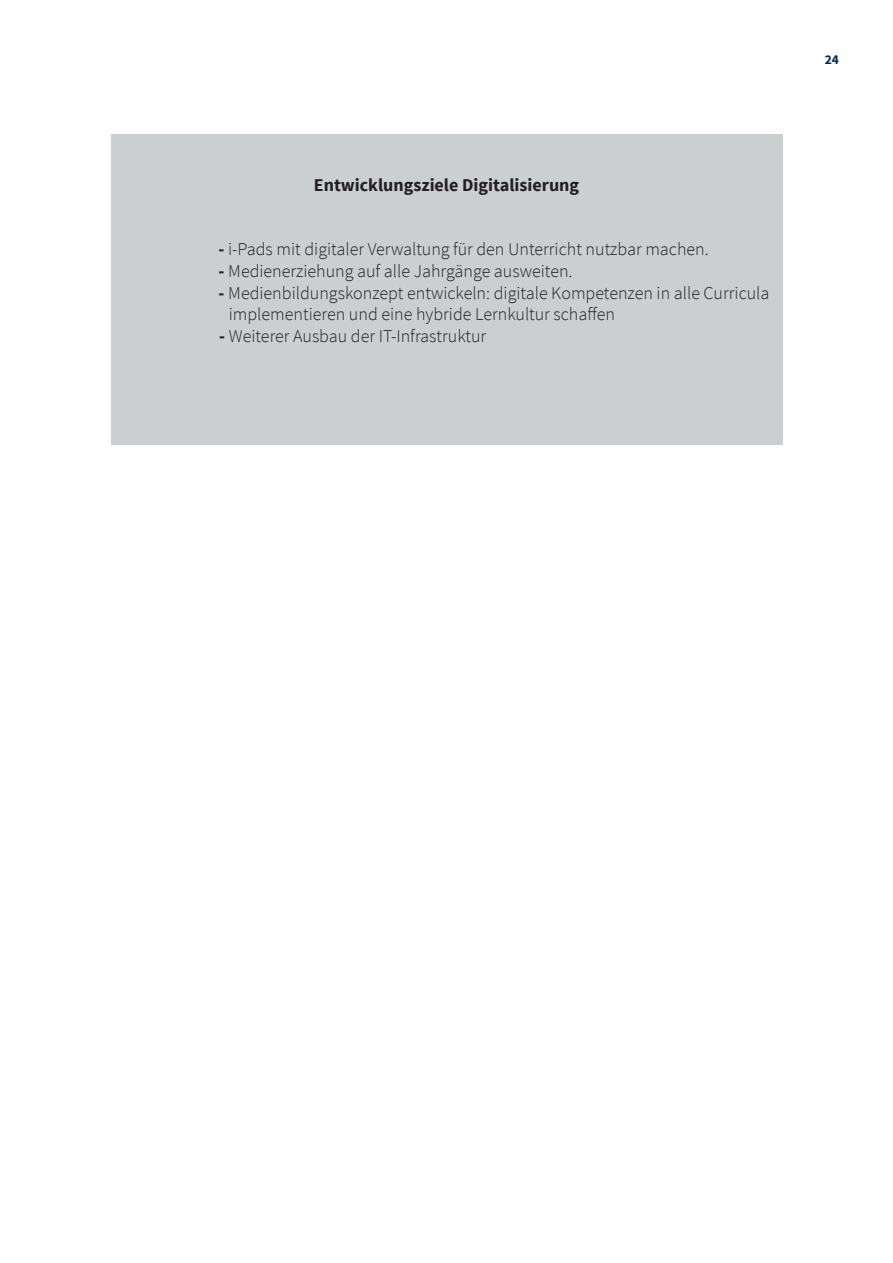
<style>
.page{position:relative;width:893px;height:1263px;background:#fff}
.page>*{position:absolute;margin:0;border:0;box-sizing:border-box;transform-origin:0 0}
.t1{font:300 18px "Source Sans Pro";color:#231f20}
.t2{font:700 18px "Source Sans Pro";color:#231f20}
.t3{font:700 13.5px "Source Sans Pro";color:#002c5d}
.s1{font-weight:700}
</style>
<div class="page">
<div style="left:111px;top:134px;width:671px;height:310px;background:#cccfd0"></div>
<p class="t2" style="left:314px;top:173px;width:267px">Entwicklungsziele Digitalisierung</p>
<p class="t1" style="left:219px;top:239px;width:492px"><span class="s1">-</span> i-Pads mit digitaler Verwaltung für den Unterricht nutzbar machen.</p>
<p class="t1" style="left:219px;top:260px;width:355px"><span class="s1">-</span> Medienerziehung auf alle Jahrgänge ausweiten.</p>
<p class="t1" style="left:219px;top:282px;width:552px"><span class="s1">-</span> Medienbildungskonzept entwickeln: digitale Kompetenzen in alle Curricula</p>
<p class="t1" style="left:229px;top:303px;width:388px">implementieren und eine hybride Lernkultur schaffen</p>
<p class="t1" style="left:219px;top:325px;width:269px"><span class="s1">-</span> Weiterer Ausbau der IT-Infrastruktur</p>
<p class="t3" style="left:825px;top:51px;width:16px">24</p>
</div>
